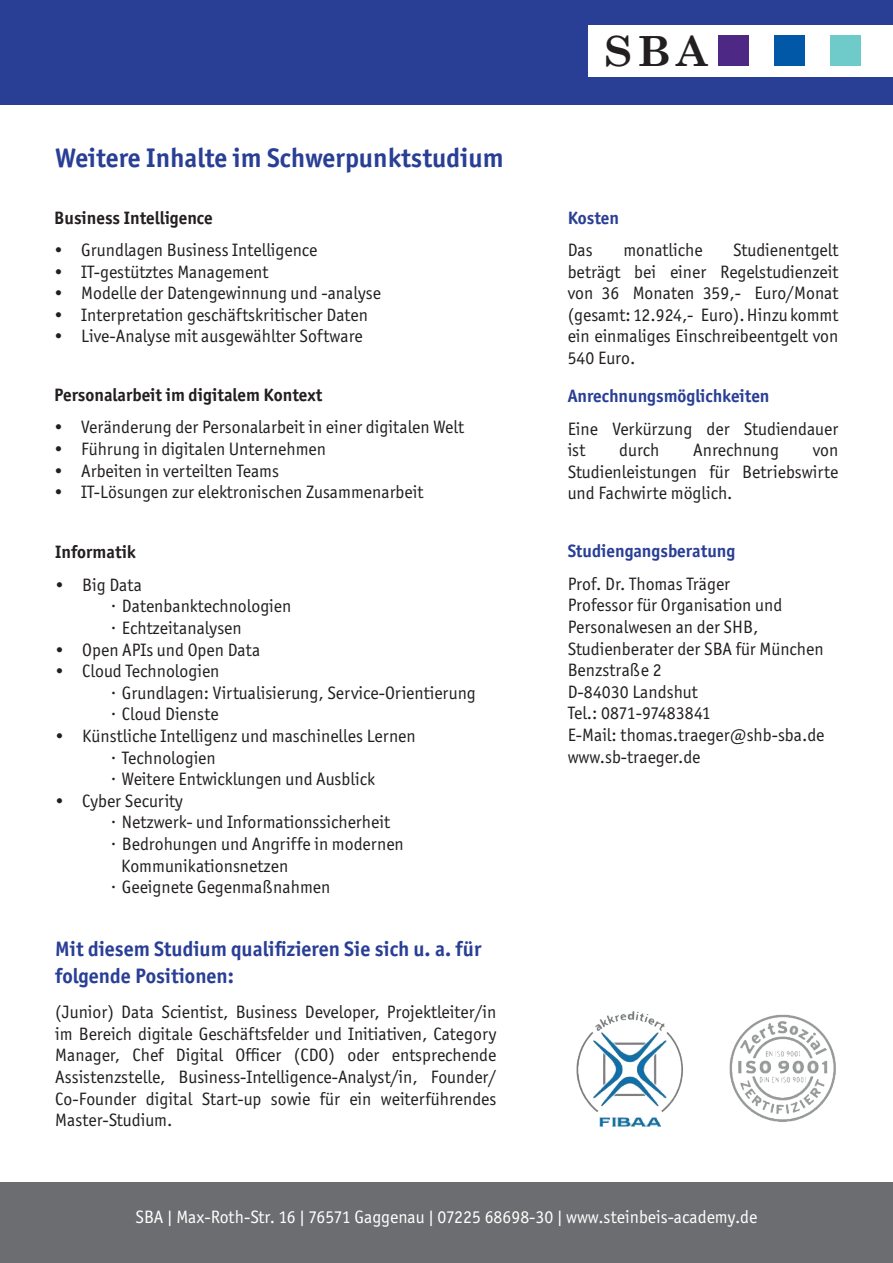
<style>
.page{position:relative;width:893px;height:1263px;background:#fff}
.page>*{position:absolute;margin:0;border:0;box-sizing:border-box;transform-origin:0 0}
.t1{font:700 41.7px "Century Schoolbook";color:#231f20}
.t2{font:700 27px "Officina Sans ITC Std";color:#293f95}
.t3{font:700 21px/27px "Officina Sans ITC Std";color:#293f95}
.t4{font:18px/21.6px "Officina Sans ITC Std";color:#231f20}
.t5{font:18px "Officina Sans ITC Std";color:#fff}
.t6{font:700 18px "Officina Sans ITC Std";color:#231f20}
.t7{font:700 18px "Officina Sans ITC Std";color:#293f95}
.s1{font-weight:700}
</style>
<div class="page">
<div style="left:0;top:0;width:893px;height:105px;background:#293f95"></div>
<div style="left:0;top:1182px;width:893px;height:81px;background:#6c6d70"></div>
<img style="left:576px;top:1011px;width:260px;height:116px">
<div style="left:589px;top:26px;width:304px;height:51px;background:#fff"></div>
<div style="left:718px;top:35px;width:31px;height:31px;background:#4d2884"></div>
<div style="left:774px;top:35px;width:31px;height:31px;background:#0158a6"></div>
<div style="left:830px;top:35px;width:31px;height:31px;background:#6fcaca"></div>
<h2 class="t2" style="left:55px;top:141px;width:450px">Weitere Inhalte im Schwerpunktstudium</h2>
<p class="t6" style="left:54px;top:206px;width:160px">Business Intelligence</p>
<p class="t4" style="left:54px;top:239px;width:265px">• Grundlagen Business Intelligence</p>
<p class="t4" style="left:54px;top:261px;width:216px">• IT-gestütztes Management</p>
<p class="t4" style="left:54px;top:282px;width:328px">• Modelle der Datengewinnung und -analyse</p>
<p class="t4" style="left:54px;top:304px;width:315px">• Interpretation geschäftskritischer Daten</p>
<p class="t4" style="left:54px;top:325px;width:310px">• Live-Analyse mit ausgewählter Software</p>
<p class="t6" style="left:54px;top:384px;width:270px">Personalarbeit im digitalem Kontext</p>
<p class="t4" style="left:54px;top:416px;width:411px">• Veränderung der Personalarbeit in einer digitalen Welt</p>
<p class="t4" style="left:54px;top:438px;width:273px">• Führung in digitalen Unternehmen</p>
<p class="t4" style="left:54px;top:460px;width:226px">• Arbeiten in verteilten Teams</p>
<p class="t4" style="left:54px;top:481px;width:371px">• IT-Lösungen zur elektronischen Zusammenarbeit</p>
<p class="t6" style="left:55px;top:541px;width:82px">Informatik</p>
<p class="t4" style="left:109px;top:574px;width:184px;text-indent:-54px">• Big Data<br><span class="s1">·</span> Datenbanktechnologien <span class="s1">·</span> Echtzeitanalysen</p>
<p class="t4" style="left:55px;top:639px;width:207px">• Open APIs und Open Data</p>
<p class="t4" style="left:109px;top:660px;width:368px;text-indent:-54px">• Cloud Technologien<br><span class="s1">·</span> Grundlagen: Virtualisierung, Service-Orientierung <span class="s1">·</span> Cloud Dienste</p>
<p class="t4" style="left:109px;top:725px;width:308px;text-indent:-54px">• Künstliche Intelligenz und maschinelles Lernen <span class="s1">·</span> Technologien<br><span class="s1">·</span> Weitere Entwicklungen und Ausblick</p>
<p class="t4" style="left:55px;top:790px;width:129px">• Cyber Security</p>
<p class="t4" style="left:109px;top:811px;width:282px"><span class="s1">·</span> Netzwerk- und Informationssicherheit</p>
<p class="t4" style="left:109px;top:833px;width:296px"><span class="s1">·</span> Bedrohungen und Angriffe in modernen</p>
<p class="t4" style="left:121px;top:855px;width:169px">Kommunikationsnetzen</p>
<p class="t4" style="left:109px;top:876px;width:223px"><span class="s1">·</span> Geeignete Gegenmaßnahmen</p>
<p class="t3" style="left:55px;top:935px;width:428px">Mit diesem Studium qualifizieren Sie sich u. a. für folgende Positionen:</p>
<p class="t4" style="left:55px;top:1001px;width:443px;text-align:justify">(Junior) Data Scientist, Business Developer, Projektleiter/in im Bereich digitale Geschäftsfelder und Initiativen, Category Manager, Chef Digital Officer (CDO) oder entsprechende Assistenzstelle, Business-Intelligence-Analyst/in, Founder/ Co-Founder digital Start-up sowie für ein weiterführendes Master-Studium.</p>
<h1 class="t1" style="left:604px;top:19px;width:105px">SBA</h1>
<p class="t7" style="left:568px;top:206px;width:53px">Kosten</p>
<p class="t4" style="left:568px;top:239px;width:27px">Das</p>
<p class="t4" style="left:623px;top:239px;width:81px">monatliche</p>
<p class="t4" style="left:568px;top:239px;width:272px;text-align:justify;text-indent:165px">Studienentgelt beträgt bei einer Regelstudienzeit von 36 Monaten 359,- Euro/Monat (gesamt: 12.924,- Euro). Hinzu kommt ein einmaliges Einschreibeentgelt von 540 Euro.</p>
<p class="t7" style="left:568px;top:385px;width:203px">Anrechnungsmöglichkeiten</p>
<p class="t4" style="left:568px;top:418px;width:272px">Eine Verkürzung der Studiendauer ist</p>
<p class="t4" style="left:619px;top:439px;width:42px">durch</p>
<p class="t4" style="left:693px;top:439px;width:87px">Anrechnung</p>
<p class="t4" style="left:568px;top:439px;width:272px;text-align:justify;text-indent:245px">von Studienleistungen für Betriebswirte und Fachwirte möglich.</p>
<p class="t7" style="left:568px;top:540px;width:169px">Studiengangsberatung</p>
<p class="t4" style="left:568px;top:573px;width:258px">Prof. Dr. Thomas Träger<br>Professor für Organisation und<br>Personalwesen an der SHB,<br>Studienberater der SBA für München<br>Benzstraße 2<br>D-84030 Landshut<br>Tel.: 0871-97483841<br>E-Mail: thomas.traeger@shb-sba.de www.sb-traeger.de</p>
<p class="t5" style="left:136px;top:1206px;width:623px">SBA | Max-Roth-Str. 16 | 76571 Gaggenau | 07225 68698-30 | www.steinbeis-academy.de</p>
</div>
